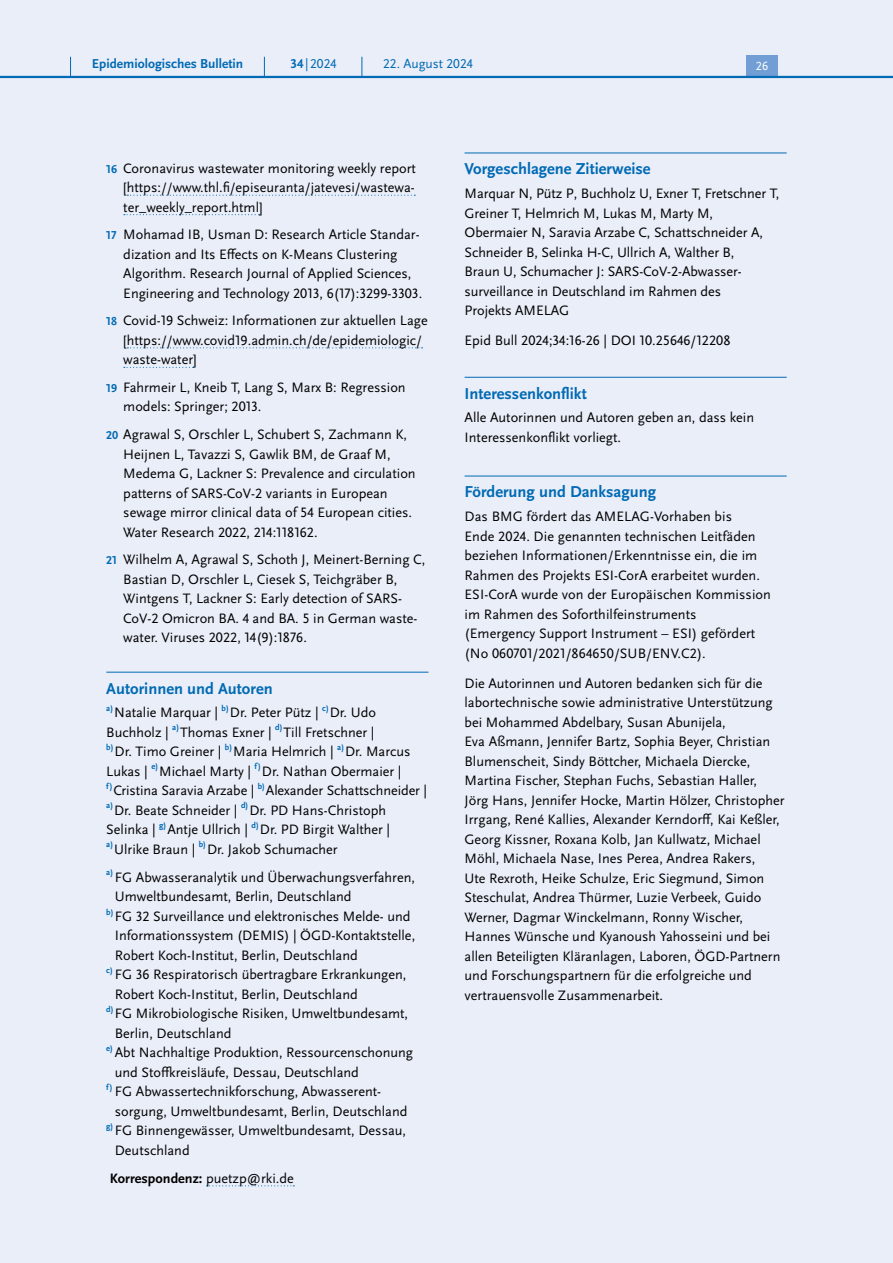
<style>
.page{position:relative;width:893px;height:1263px;background:#fff}
.page>*{position:absolute;margin:0;border:0;box-sizing:border-box;transform-origin:0 0}
.H4_-_Anhang_allererste{font:700 16.5px "Scala Sans Pro";color:#006ab4}
.P_-_Anhang{font:14.25px/19.5px "Scala Sans Pro";color:#000}
.P_-_Anhang-2{font:700 14.25px "Scala Sans Pro";color:#000}
.t1{font:700 13.5px "Scala Sans Pro";color:#006ab4}
.t2{font:13.5px "Scala Sans Pro";color:#006ab4}
.t3{font:12.45px "Scala Sans Pro";color:#fff}
.s1{font-weight:700}
.s2{font-weight:700;font-size:12px;color:#006ab4}
.s3{font-weight:400}
</style>
<div class="page">
<div style="left:0;top:78px;width:893px;height:1185px;background:#eaeef9"></div>
<svg style="left:127px;top:195px;width:288px;height:1px"></svg>
<svg style="left:124px;top:214px;width:136px;height:1px"></svg>
<svg style="left:127px;top:347px;width:296px;height:1px"></svg>
<svg style="left:124px;top:367px;width:70px;height:1px"></svg>
<hr style="left:106px;top:672px;width:322px;height:1px;background:#006ab4">
<svg style="left:207px;top:1185px;width:87px;height:1px"></svg>
<hr style="left:465px;top:153px;width:322px;height:1px;background:#006ab4">
<hr style="left:465px;top:377px;width:322px;height:1px;background:#006ab4">
<hr style="left:465px;top:476px;width:322px;height:1px;background:#006ab4">
<div style="left:0;top:0;width:893px;height:77px;background:#eaeef9"></div>
<div style="left:746px;top:55px;width:32px;height:21px;background:#719ed4"></div>
<hr style="left:0;top:76px;width:893px;height:2px;background:#006ab4">
<svg style="left:70px;top:57px;width:1px;height:19px"></svg>
<svg style="left:264px;top:57px;width:1px;height:19px"></svg>
<svg style="left:362px;top:57px;width:1px;height:19px"></svg>
<p class="t1" style="left:92px;top:55px;width:153px">Epidemiologisches Bulletin</p>
<p class="t2" style="left:290px;top:55px;width:48px"><span class="s1">34</span> |2024</p>
<p class="t2" style="left:383px;top:55px;width:91px">22. August 2024</p>
<p class="t3" style="left:756px;top:59px;width:14px">26</p>
<p class="P_-_Anhang" style="left:123px;top:158px;width:294px;text-align:justify;text-indent:-17px"><span class="s2">16</span> Coronavirus wastewater monitoring weekly report [https://www.thl.fi/episeuranta/jatevesi/wastewa&shy;ter_weekly_report.html]</p>
<p class="P_-_Anhang" style="left:123px;top:225px;width:300px;text-indent:-17px"><span class="s2">17</span> Mohamad IB, Usman D: Research Article Standar&shy;dization and Its Effects on K-Means Clustering Algorithm. Research Journal of Applied Sciences, Engineering and Technology 2013, 6(17):3299-3303.</p>
<p class="P_-_Anhang" style="left:123px;top:311px;width:306px;text-indent:-17px"><span class="s2">18</span> Covid-19 Schweiz: Informationen zur aktuellen Lage [https://www.covid19.admin.ch/de/epidemiologic/ waste-water]</p>
<p class="P_-_Anhang" style="left:123px;top:377px;width:284px;text-indent:-17px"><span class="s2">19</span> Fahrmeir L, Kneib T, Lang S, Marx B: Regression models: Springer; 2013.</p>
<p class="P_-_Anhang" style="left:123px;top:425px;width:294px;text-indent:-17px"><span class="s2">20</span> Agrawal S, Orschler L, Schubert S, Zachmann K, Heijnen L, Tavazzi S, Gawlik BM, de Graaf M, Medema G, Lackner S: Prevalence and circulation patterns of SARS-CoV-2 variants in European sewage mirror clinical data of 54 European cities.<br>Water Research 2022, 214:118162.</p>
<p class="P_-_Anhang" style="left:123px;top:550px;width:304px;text-indent:-17px"><span class="s2">21</span> Wilhelm A, Agrawal S, Schoth J, Meinert-Berning C, Bastian D, Orschler L, Ciesek S, Teichgräber B, Wintgens T, Lackner S: Early detection of SARS-CoV-2 Omicron BA. 4 and BA. 5 in German waste&shy;water. Viruses 2022, 14(9):1876.</p>
<h4 class="H4_-_Anhang_allererste" style="left:106px;top:678px;width:168px">Autorinnen und Autoren</h4>
<p class="P_-_Anhang" style="left:106px;top:703px;width:322px"><sup>a)</sup>Natalie Marquar | <sup>b)</sup>Dr. Peter Pütz | <sup>c)</sup>Dr. Udo Buchholz | <sup>a)</sup>Thomas Exner | <sup>d)</sup>Till Fretschner |<br><sup>b)</sup>Dr. Timo Greiner | <sup>b)</sup>Maria Helmrich | <sup>a)</sup>Dr. Marcus Lukas | <sup>e)</sup>Michael Marty | <sup>f</sup> <sup>)</sup>Dr. Nathan Obermaier | <sup>f)</sup>Cristina Saravia Arzabe | <sup>b)</sup>Alexander Schattschneider | <sup>a)</sup>Dr. Beate Schneider | <sup>d)</sup>Dr. PD Hans-Christoph Selinka | <sup>g)</sup>Antje Ullrich | <sup>d)</sup>Dr. PD Birgit Walther | <sup>a)</sup>Ulrike Braun | <sup>b)</sup>Dr. Jakob Schumacher</p>
<p class="P_-_Anhang" style="left:115px;top:867px;width:302px;text-indent:-9px"><sup>a)</sup> FG Abwasseranalytik und Überwachungsverfahren,<br>Umweltbundesamt, Berlin, Deutschland</p>
<p class="P_-_Anhang" style="left:115px;top:906px;width:302px;text-indent:-9px"><sup>b)</sup> FG 32 Surveillance und elektronisches Melde- und<br>Informationssystem (DEMIS) | ÖGD-Kontaktstelle,<br>Robert Koch-Institut, Berlin, Deutschland</p>
<p class="P_-_Anhang" style="left:115px;top:965px;width:293px;text-indent:-9px"><sup>c)</sup> FG 36 Respiratorisch übertragbare Erkrankungen,<br>Robert Koch-Institut, Berlin, Deutschland</p>
<p class="P_-_Anhang" style="left:115px;top:1004px;width:295px;text-indent:-9px"><sup>d)</sup> FG Mikrobiologische Risiken, Umweltbundesamt,<br>Berlin, Deutschland</p>
<p class="P_-_Anhang" style="left:115px;top:1043px;width:300px;text-indent:-9px"><sup>e)</sup> Abt Nachhaltige Produktion, Ressourcenschonung und Stoffkreisläufe, Dessau, Deutschland</p>
<p class="P_-_Anhang" style="left:115px;top:1082px;width:294px;text-indent:-9px"><sup>f</sup> <sup>)</sup> FG Abwassertechnikforschung, Abwasserent&shy;sorgung, Umweltbundesamt, Berlin, Deutschland</p>
<p class="P_-_Anhang" style="left:115px;top:1121px;width:293px;text-indent:-9px"><sup>g)</sup> FG Binnengewässer, Umweltbundesamt, Dessau,<br>Deutschland</p>
<p class="P_-_Anhang-2" style="left:110px;top:1170px;width:186px">Korrespondenz: <span class="s3">puetzp@rki.de</span></p>
<h4 class="H4_-_Anhang_allererste" style="left:465px;top:159px;width:188px">Vorgeschlagene Zitierweise</h4>
<p class="P_-_Anhang" style="left:465px;top:184px;width:316px">Marquar N, Pütz P, Buchholz U, Exner T, Fretschner T, Greiner T, Helmrich M, Lukas M, Marty M, Obermaier N, Saravia Arzabe C, Schattschneider A, Schneider B, Selinka H-C, Ullrich A, Walther B,<br>Braun U, Schumacher J: SARS-CoV-2-Abwasser&shy;surveillance in Deutschland im Rahmen des<br>Projekts AMELAG</p>
<p class="P_-_Anhang" style="left:465px;top:331px;width:267px">Epid Bull 2024;34:16-26 | DOI 10.25646/12208</p>
<h4 class="H4_-_Anhang_allererste" style="left:465px;top:384px;width:124px">Interessenkonflikt</h4>
<p class="P_-_Anhang" style="left:465px;top:408px;width:291px">Alle Autorinnen und Autoren geben an, dass kein<br>Interessenkonflikt vorliegt.</p>
<h4 class="H4_-_Anhang_allererste" style="left:465px;top:482px;width:193px">Förderung und Danksagung</h4>
<p class="P_-_Anhang" style="left:465px;top:507px;width:308px">Das BMG fördert das AMELAG-Vorhaben bis<br>Ende 2024. Die genannten technischen Leitfäden beziehen Informationen/Erkenntnisse ein, die im Rahmen des Projekts ESI-CorA erarbeitet wurden.<br>ESI-CorA wurde von der Europäischen Kommission im Rahmen des Soforthilfeinstruments<br>(Emergency Support Instrument – ESI) gefördert (No 060701/2021/864650/SUB/ENV.C2).</p>
<p class="P_-_Anhang" style="left:465px;top:673px;width:322px">Die Autorinnen und Autoren bedanken sich für die labortechnische sowie administrative Unterstützung bei Mohammed Abdelbary, Susan Abunijela,<br>Eva Aßmann, Jennifer Bartz, Sophia Beyer, Christian Blumenscheit, Sindy Böttcher, Michaela Diercke, Martina Fischer, Stephan Fuchs, Sebastian Haller,<br>Jörg Hans, Jennifer Hocke, Martin Hölzer, Christopher Irrgang, René Kallies, Alexander Kerndorff, Kai Keßler, Georg Kissner, Roxana Kolb, Jan Kullwatz, Michael Möhl, Michaela Nase, Ines Perea, Andrea Rakers,<br>Ute Rexroth, Heike Schulze, Eric Siegmund, Simon Steschulat, Andrea Thürmer, Luzie Verbeek, Guido Werner, Dagmar Winckelmann, Ronny Wischer, Hannes Wünsche und Kyanoush Yahosseini und bei allen Beteiligten Kläranlagen, Laboren, ÖGD-Partnern und Forschungspartnern für die erfolgreiche und vertrauensvolle Zusammenarbeit.</p>
</div>
